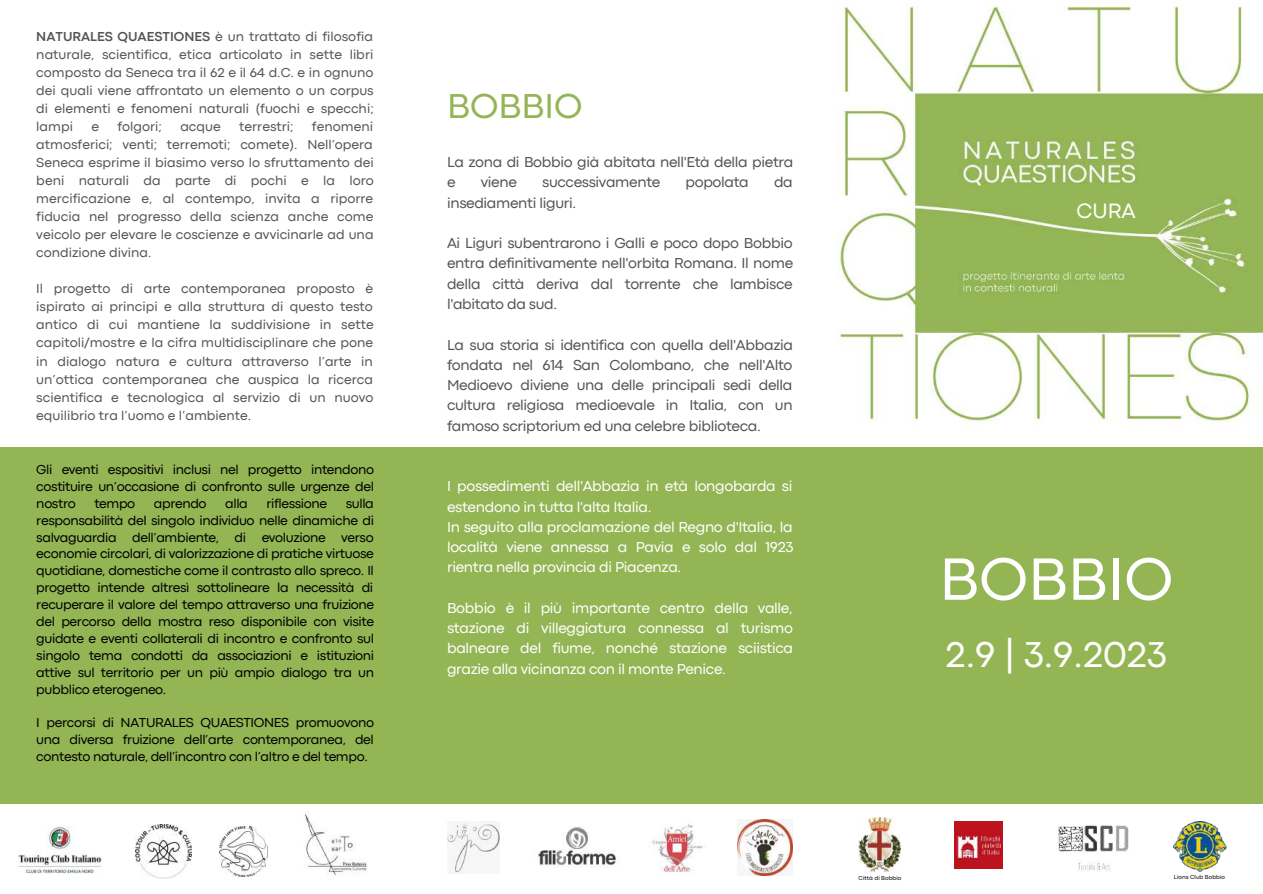
<style>
.page{position:relative;width:1263px;height:894px;background:#fff}
.page>*{position:absolute;margin:0;border:0;box-sizing:border-box;transform-origin:0 0}
.t1{font:62.1px "Codec Pro";color:#fff}
.t2{font:37.5px "Codec Pro";color:#fff}
.t3{font:36px "Codec Pro";color:#93b554}
.t4{font:21.6px "Codec Pro";color:#fff}
.t5{font:15px/20.2px "Codec Pro";letter-spacing:-.02em;color:#545454;text-align:justify}
.t6{font:15px/20.2px "Codec Pro";letter-spacing:-.025em;color:#fff}
.t7{font:13.5px/18px "Codec Pro";color:#545454;text-align:justify}
.t8{font:13.5px/16.8px "Codec Pro";letter-spacing:-.025em;color:#000;text-align:justify}
.t9{font:6px "Codec Pro";color:#000}
.s1{font-weight:700}
</style>
<div class="page">
<div style="left:0;top:0;width:1263px;height:893px;background:#93b554"></div>
<div style="left:0;top:0;width:1263px;height:446px;background:#fff"></div>
<img style="left:838px;top:0;width:425px;height:425px">
<div style="left:0;top:803px;width:1262px;height:90px;background:#fff"></div>
<img style="left:859px;top:817px;width:41px;height:54px">
<img style="left:955px;top:821px;width:47px;height:47px">
<img style="left:1058px;top:825px;width:71px;height:46px">
<img style="left:1173px;top:821px;width:53px;height:50px">
<img style="left:18px;top:826px;width:83px;height:47px">
<img style="left:219px;top:826px;width:49px;height:49px">
<img style="left:135px;top:824px;width:57px;height:54px">
<img style="left:304px;top:812px;width:63px;height:64px">
<img style="left:447px;top:821px;width:53px;height:52px">
<img style="left:652px;top:824px;width:51px;height:48px">
<img style="left:738px;top:819px;width:55px;height:56px">
<img style="left:537px;top:827px;width:80px;height:40px">
<p class="t7" style="left:36px;top:29px;width:339px"><span class="s1">NATURALES QUAESTIONES</span> è un trattato di filosofia naturale, scientifica, etica articolato in sette libri composto da Seneca tra il 62 e il 64 d.C. e in ognuno dei quali viene affrontato un elemento o un corpus di elementi e fenomeni naturali (fuochi e specchi; lampi</p>
<p class="t7" style="left:36px;top:119px;width:339px;text-indent:276px">fenomeni atmosferici; venti; terremoti; comete). Nell’opera Seneca esprime il biasimo verso lo sfruttamento dei beni naturali da parte di pochi e la loro mercificazione e, al contempo, invita a riporre fiducia nel progresso della scienza anche come veicolo per elevare le coscienze e avvicinarle ad una condizione divina.</p>
<p class="t7" style="left:36px;top:281px;width:339px">Il progetto di arte contemporanea proposto è ispirato ai principi e alla struttura di questo testo antico di cui mantiene la suddivisione in sette capitoli/mostre e la cifra multidisciplinare che pone in dialogo natura e cultura attraverso l’arte in un’ottica contemporanea che auspica la ricerca scientifica e tecnologica al servizio di un nuovo equilibrio tra l’uomo e l’ambiente.</p>
<p class="t7" style="left:91px;top:119px;width:9px">e</p>
<p class="t7" style="left:117px;top:119px;width:46px">folgori;</p>
<p class="t7" style="left:180px;top:119px;width:42px">acque</p>
<p class="t7" style="left:239px;top:119px;width:56px">terrestri;</p>
<p class="t8" style="left:36px;top:462px;width:339px">Gli eventi espositivi inclusi nel progetto intendono costituire un’occasione di confronto sulle urgenze del nostro</p>
<p class="t8" style="left:94px;top:495px;width:42px">tempo</p>
<p class="t8" style="left:154px;top:495px;width:54px">aprendo</p>
<p class="t8" style="left:225px;top:495px;width:24px">alla</p>
<p class="t8" style="left:266px;top:495px;width:62px">riflessione</p>
<p class="t8" style="left:36px;top:495px;width:339px;text-indent:309px">sulla responsabilità del singolo individuo nelle dinamiche di salvaguardia dell’ambiente, di evoluzione verso economie circolari, di valorizzazione di pratiche virtuose quotidiane, domestiche come il contrasto allo spreco. Il progetto intende altresì sottolineare la necessità di recuperare il valore del tempo attraverso una fruizione del percorso della mostra reso disponibile con visite guidate e eventi collaterali di incontro e confronto sul singolo tema condotti da associazioni e istituzioni attive sul territorio per un più ampio dialogo tra un pubblico eterogeneo.</p>
<p class="t8" style="left:36px;top:715px;width:339px">I percorsi di NATURALES QUAESTIONES promuovono una diversa fruizione dell’arte contemporanea, del contesto naturale, dell’incontro con l’altro e del tempo.</p>
<h3 class="t3" style="left:447px;top:94px;width:137px">BOBBIO</h3>
<p class="t5" style="left:447px;top:153px;width:348px">La zona di Bobbio già abitata nell'Età della pietra e</p>
<p class="t5" style="left:481px;top:173px;width:38px">viene</p>
<p class="t5" style="left:542px;top:173px;width:120px">successivamente</p>
<p class="t5" style="left:686px;top:173px;width:65px">popolata</p>
<p class="t5" style="left:774px;top:173px;width:20px">da</p>
<p class="t5" style="left:447px;top:194px;width:131px">insediamenti liguri.</p>
<p class="t5" style="left:447px;top:234px;width:348px">Ai Liguri subentrarono i Galli e poco dopo Bobbio entra definitivamente nell'orbita Romana. Il nome della città deriva dal torrente che lambisce l'abitato da sud.</p>
<p class="t5" style="left:447px;top:335px;width:347px">La sua storia si identifica con quella dell'Abbazia fondata nel 614 San Colombano, che nell'Alto Medioevo diviene una delle principali sedi della cultura religiosa medioevale in Italia, con un famoso scriptorium ed una celebre biblioteca.</p>
<p class="t6" style="left:447px;top:477px;width:348px">I possedimenti dell'Abbazia in età longobarda si estendono in tutta l'alta Italia.<br>In seguito alla proclamazione del Regno d'Italia, la località viene annessa a Pavia e solo dal 1923 rientra nella provincia di Piacenza.</p>
<p class="t6" style="left:447px;top:598px;width:348px;text-align:justify">Bobbio è il più importante centro della valle, stazione di villeggiatura connessa al turismo balneare del fiume, nonché stazione sciistica grazie alla vicinanza con il monte Penice.</p>
<h3 class="t4" style="left:1076px;top:203px;width:61px">CURA</h3>
<h1 class="t1" style="left:939px;top:557px;width:235px">BOBBIO</h1>
<h2 class="t2" style="left:946px;top:641px;width:223px">2.9 | 3.9.2023</h2>
<p class="t9" style="left:859px;top:875px;width:44px">Città di Bobbio</p>
<p class="t9" style="left:1174px;top:874px;width:53px">Lions Club Bobbio</p>
</div>
